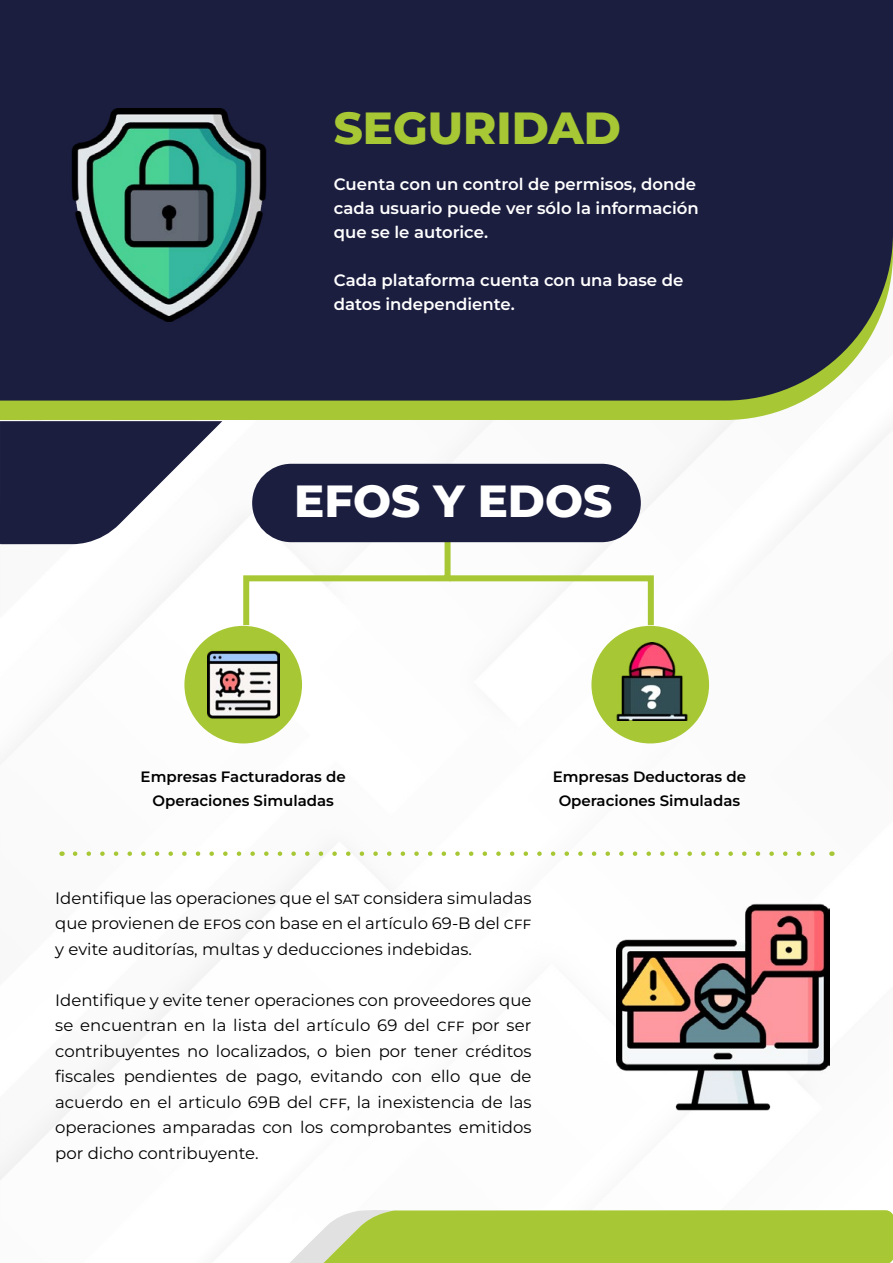
<style>
.page{position:relative;width:893px;height:1263px;background:#fff}
.page>*{position:absolute;margin:0;border:0;box-sizing:border-box;transform-origin:0 0}
.t1{font:800 45px "Montserrat";color:#a7c834}
.t2{font:800 45px "Montserrat";color:#fff}
.t3{font:16.5px/25.5px "Montserrat";color:#000;text-align:justify}
.t4{font:600 16.5px/24px "Montserrat";color:#fff}
.t5{font:600 15px/24px "Montserrat";color:#000;text-align:center}
</style>
<div class="page">
<img style="left:0;top:420px;width:881px;height:760px">
<div style="left:0;top:401px;width:803px;height:19px;background:#a7c834"></div>
<div style="left:0;top:0;width:893px;height:401px;background:#1c1e40"></div>
<svg style="left:290px;top:1210px;width:603px;height:53px;background:#aecc48"></svg>
<img style="left:63px;top:108px;width:213px;height:214px">
<img style="left:617px;top:900px;width:213px;height:213px">
<div style="left:591px;top:626px;width:118px;height:117px;background:#a7c834;border-radius:50%"></div>
<div style="left:184px;top:626px;width:118px;height:117px;background:#a7c834;border-radius:50%"></div>
<svg style="left:240px;top:532px;width:417px;height:99px"></svg>
<img style="left:207px;top:650px;width:72px;height:69px">
<img style="left:616px;top:642px;width:72px;height:79px">
<div style="left:252px;top:464px;width:389px;height:78px;background:#1c1e40;border-radius:39px"></div>
<svg style="left:75px;top:851px;width:750px;height:5px"></svg>
<svg style="left:0;top:421px;width:222px;height:123px"></svg>
<h1 class="t1" style="left:334px;top:95px;width:289px">SEGURIDAD</h1>
<p class="t4" style="left:334px;top:172px;width:366px">Cuenta con un control de permisos, donde cada usuario puede ver sólo la información que se le autorice.</p>
<p class="t4" style="left:334px;top:268px;width:351px">Cada plataforma cuenta con una base de datos independiente.</p>
<h1 class="t2" style="left:294px;top:468px;width:320px">EFOS Y EDOS</h1>
<p class="t5" style="left:141px;top:764px;width:207px">Empresas Facturadoras de<br>Operaciones Simuladas</p>
<p class="t5" style="left:553px;top:764px;width:195px">Empresas Deductoras de<br>Operaciones Simuladas</p>
<p class="t3" style="left:55px;top:884px;width:478px">Identifique las operaciones que el SAT considera simuladas que provienen de EFOS con base en el artículo 69-B del CFF y evite auditorías, multas y deducciones indebidas.</p>
<p class="t3" style="left:55px;top:986px;width:478px">Identifique y evite tener operaciones con proveedores que se encuentran en la lista del artículo 69 del CFF por ser contribuyentes no localizados, o bien por tener créditos fiscales pendientes de pago, evitando con ello que de acuerdo en el articulo 69B del CFF, la inexistencia de las operaciones amparadas con los comprobantes emitidos por dicho contribuyente.</p>
</div>
